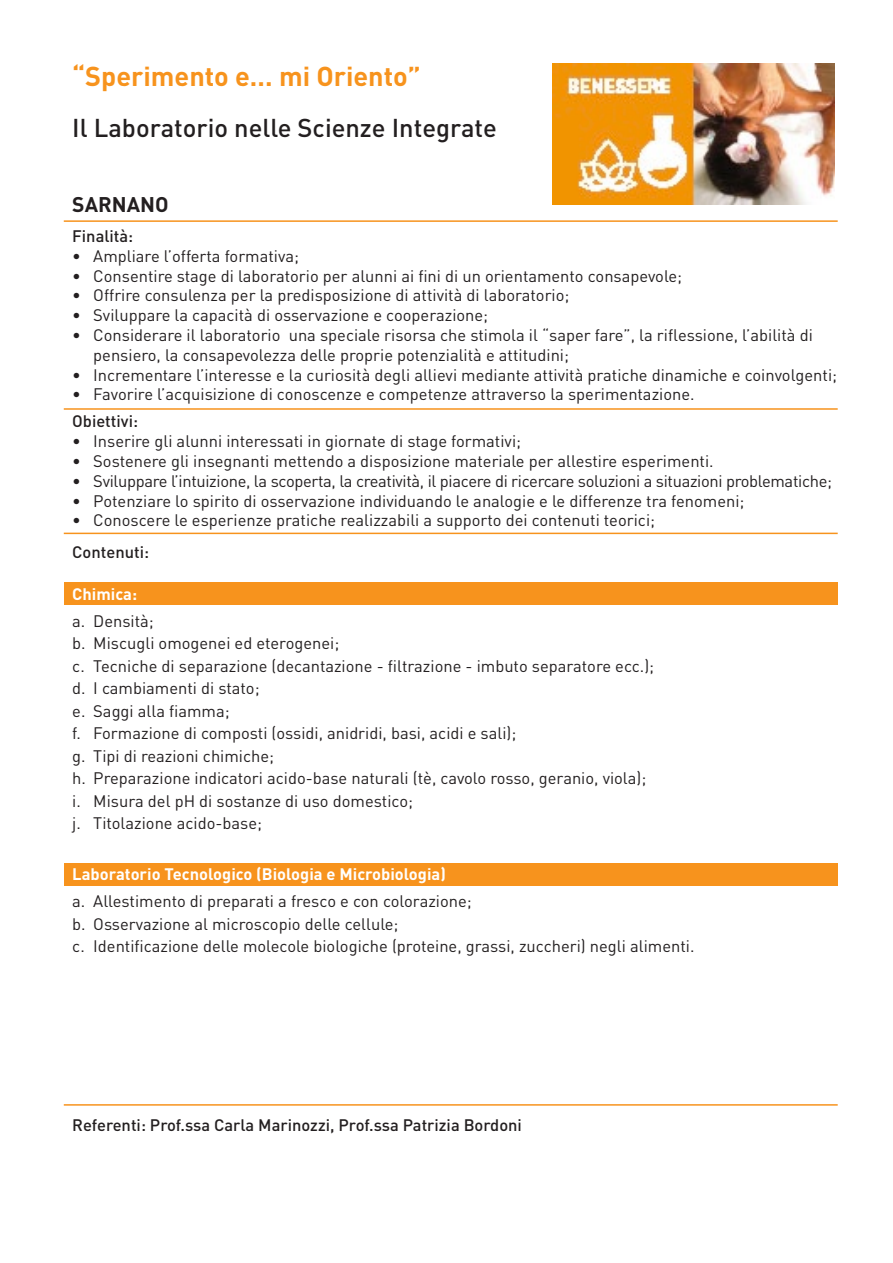
<style>
.page{position:relative;width:893px;height:1263px;background:#fff}
.page>*{position:absolute;margin:0;border:0;box-sizing:border-box;transform-origin:0 0}
.t1{font:700 27px "DIN";color:#f7931d}
.t2{font:500 25.5px "DIN";color:#231f20}
.t3{font:700 21px "DIN";color:#231f20}
.t4{font:16.5px/19.8px "DIN";color:#231f20}
.t5{font:16.5px "DIN";letter-spacing:-.02em;color:#231f20}
.t6{font:500 16.5px "DIN";color:#231f20}
.t7{font:700 16.5px "DIN";color:#fff}
</style>
<div class="page">
<div style="left:64px;top:863px;width:774px;height:23px;background:#f7931d"></div>
<div style="left:64px;top:582px;width:774px;height:23px;background:#f7931d"></div>
<hr style="left:64px;top:220px;width:774px;height:2px;background:#f7931d">
<hr style="left:64px;top:408px;width:774px;height:2px;background:#f7931d">
<hr style="left:64px;top:1104px;width:774px;height:2px;background:#f7931d">
<hr style="left:64px;top:533px;width:774px;height:1px;background:#f7931d">
<img style="left:552px;top:63px;width:282px;height:141px">
<p class="t1" style="left:72px;top:59px;width:350px">“Sperimento e… mi Oriento”</p>
<p class="t2" style="left:72px;top:111px;width:426px">Il Laboratorio nelle Scienze Integrate</p>
<p class="t3" style="left:72px;top:190px;width:98px">SARNANO</p>
<p class="t6" style="left:72px;top:225px;width:63px">Finalità:</p>
<p class="t4" style="left:72px;top:246px;width:228px">• Ampliare l’offerta formativa;</p>
<p class="t4" style="left:72px;top:265px;width:611px">• Consentire stage di laboratorio per alunni ai fini di un orientamento consapevole;</p>
<p class="t4" style="left:72px;top:285px;width:499px">• Offrire consulenza per la predisposizione di attività di laboratorio;</p>
<p class="t4" style="left:72px;top:305px;width:417px">• Sviluppare la capacità di osservazione e cooperazione;</p>
<p class="t4" style="left:93px;top:325px;width:721px;text-indent:-21px">• Considerare il laboratorio una speciale risorsa che stimola il “saper fare”, la riflessione, l’abilità di pensiero, la consapevolezza delle proprie potenzialità e attitudini;</p>
<p class="t4" style="left:72px;top:364px;width:766px">• Incrementare l’interesse e la curiosità degli allievi mediante attività pratiche dinamiche e coinvolgenti;</p>
<p class="t4" style="left:72px;top:384px;width:624px">• Favorire l’acquisizione di conoscenze e competenze attraverso la sperimentazione.</p>
<p class="t6" style="left:72px;top:411px;width:67px">Obiettivi:</p>
<p class="t4" style="left:72px;top:431px;width:450px">• Inserire gli alunni interessati in giornate di stage formativi;</p>
<p class="t4" style="left:72px;top:451px;width:643px">• Sostenere gli insegnanti mettendo a disposizione materiale per allestire esperimenti.</p>
<p class="t5" style="left:72px;top:470px;width:761px">• Sviluppare l’intuizione, la scoperta, la creatività, il piacere di ricercare soluzioni a situazioni problematiche;</p>
<p class="t4" style="left:72px;top:490px;width:674px">• Potenziare lo spirito di osservazione individuando le analogie e le differenze tra fenomeni;</p>
<p class="t4" style="left:72px;top:510px;width:584px">• Conoscere le esperienze pratiche realizzabili a supporto dei contenuti teorici;</p>
<p class="t6" style="left:72px;top:541px;width:78px">Contenuti:</p>
<p class="t7" style="left:72px;top:583px;width:66px">Chimica:</p>
<p class="t4" style="left:72px;top:611px;width:83px">a. Densità;</p>
<p class="t4" style="left:72px;top:633px;width:268px">b. Miscugli omogenei ed eterogenei;</p>
<p class="t4" style="left:72px;top:656px;width:583px">c. Tecniche di separazione (decantazione - filtrazione - imbuto separatore ecc.);</p>
<p class="t4" style="left:72px;top:678px;width:189px">d. I cambiamenti di stato;</p>
<p class="t4" style="left:72px;top:701px;width:159px">e. Saggi alla fiamma;</p>
<p class="t4" style="left:72px;top:723px;width:446px">f. Formazione di composti (ossidi, anidridi, basi, acidi e sali);</p>
<p class="t4" style="left:72px;top:746px;width:203px">g. Tipi di reazioni chimiche;</p>
<p class="t4" style="left:72px;top:768px;width:576px">h. Preparazione indicatori acido-base naturali (tè, cavolo rosso, geranio, viola);</p>
<p class="t4" style="left:72px;top:791px;width:342px">i. Misura del pH di sostanze di uso domestico;</p>
<p class="t4" style="left:72px;top:813px;width:191px">j. Titolazione acido-base;</p>
<p class="t7" style="left:72px;top:864px;width:375px">Laboratorio Tecnologico (Biologia e Microbiologia)</p>
<p class="t4" style="left:72px;top:891px;width:401px">a. Allestimento di preparati a fresco e con colorazione;</p>
<p class="t4" style="left:72px;top:914px;width:328px">b. Osservazione al microscopio delle cellule;</p>
<p class="t4" style="left:72px;top:936px;width:624px">c. Identificazione delle molecole biologiche (proteine, grassi, zuccheri) negli alimenti.</p>
<p class="t6" style="left:72px;top:1114px;width:451px">Referenti: Prof.ssa Carla Marinozzi, Prof.ssa Patrizia Bordoni</p>
</div>
